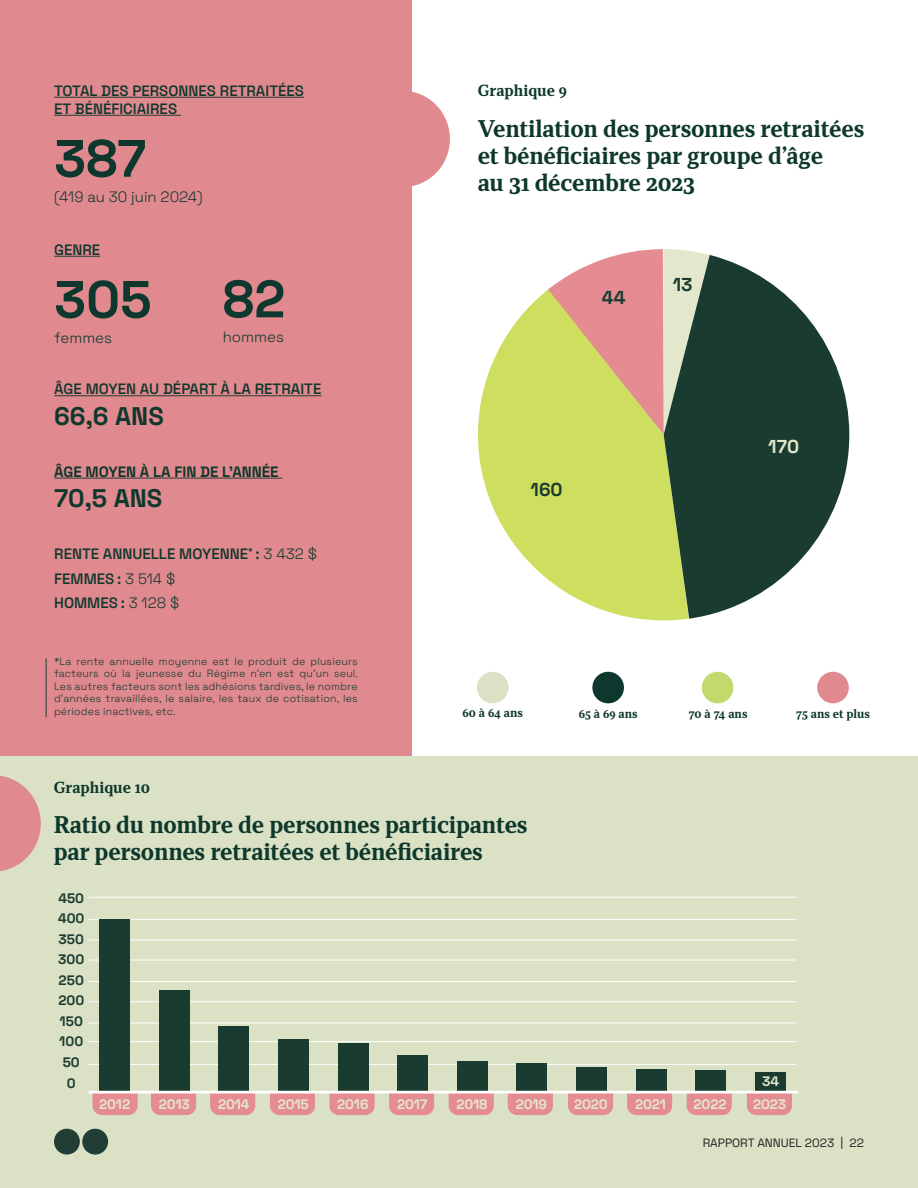
<style>
.page{position:relative;width:918px;height:1188px;background:#fff}
.page>*{position:absolute;margin:0;border:0;box-sizing:border-box;transform-origin:0 0}
.space_grotesk__italic{font:700 52.5px "Space Grotesk";color:#0e382d}
.space_grotesk__italic-2{font:700 25.5px "Space Grotesk";color:#0e382d}
.text_-_1{font:700 22.5px/27px "Recia";letter-spacing:-.01em;color:#0e382d}
.t1{font:18.75px "Space Grotesk Bold 8";color:#1a3b30}
.t2{font:18.75px "Space Grotesk Bold 8";color:#e3e8cc}
.space_grotesk__italic-3{font:15px/18px "Space Grotesk Semi Bold 2";color:#0e382d}
.space_grotesk__italic-4{font:300 15px "Space Grotesk";color:#0e382d}
.space_grotesk__italic-5{font:700 15px "Space Grotesk";color:#0e382d}
.text_-_1-2{font:700 15px "Recia";color:#0e382d}
.t3{font:13.65px "Space Grotesk Bold 9";letter-spacing:-.01em;color:#e3e8cc}
.t4{font:13.65px/20.5px "Space Grotesk Bold 9";color:#1a3b30;text-align:center}
.t5{font:12px "Space Grotesk";color:#231f20}
.text_-_1-3{font:700 11.55px "Recia";color:#0e382d}
.space_grotesk__italic-6{font:300 10.5px/12.6px "Space Grotesk";letter-spacing:.02em;color:#0e382d;text-align:justify}
.s1{font-family:"Space Grotesk";font-weight:300}
</style>
<div class="page">
<div style="left:0;top:756px;width:918px;height:432px;background:#dae1c4"></div>
<div style="left:0;top:0;width:411px;height:756px;background:#e0898e"></div>
<div style="left:82px;top:1129px;width:26px;height:26px;background:#213d35;border-radius:50%"></div>
<div style="left:54px;top:1129px;width:26px;height:26px;background:#213d35;border-radius:50%"></div>
<svg style="left:0;top:775px;width:41px;height:97px"></svg>
<div style="left:355px;top:91px;width:95px;height:96px;background:#e0898e;border-radius:50%"></div>
<svg style="left:549px;top:249px;width:160px;height:40px"></svg>
<svg style="left:478px;top:289px;width:208px;height:331px;fill:#cede5e"></svg>
<svg style="left:664px;top:255px;width:185px;height:364px;fill:#1a3b30"></svg>
<svg style="left:92px;top:1094px;width:46px;height:21px"></svg>
<svg style="left:151px;top:1094px;width:45px;height:21px"></svg>
<svg style="left:210px;top:1094px;width:45px;height:21px"></svg>
<svg style="left:270px;top:1094px;width:45px;height:21px"></svg>
<svg style="left:330px;top:1094px;width:45px;height:21px"></svg>
<svg style="left:389px;top:1094px;width:45px;height:21px"></svg>
<svg style="left:449px;top:1094px;width:45px;height:21px"></svg>
<svg style="left:508px;top:1094px;width:45px;height:21px"></svg>
<svg style="left:568px;top:1094px;width:45px;height:21px"></svg>
<svg style="left:627px;top:1094px;width:45px;height:21px"></svg>
<svg style="left:687px;top:1094px;width:45px;height:21px"></svg>
<svg style="left:747px;top:1094px;width:45px;height:21px"></svg>
<hr style="left:89px;top:1041px;width:707px;height:1px;background:#fff">
<hr style="left:89px;top:1001px;width:707px;height:1px;background:#fff">
<hr style="left:89px;top:960px;width:707px;height:1px;background:#fff">
<hr style="left:89px;top:919px;width:707px;height:1px;background:#fff">
<hr style="left:89px;top:897px;width:707px;height:1px;background:#fff">
<hr style="left:89px;top:940px;width:707px;height:1px;background:#fff">
<hr style="left:89px;top:981px;width:707px;height:1px;background:#fff">
<hr style="left:89px;top:1023px;width:707px;height:1px;background:#fff">
<hr style="left:89px;top:1064px;width:707px;height:1px;background:#fff">
<div style="left:99px;top:919px;width:31px;height:173px;background:#1a3b30"></div>
<div style="left:159px;top:990px;width:31px;height:102px;background:#1a3b30"></div>
<div style="left:219px;top:1027px;width:30px;height:65px;background:#1a3b30"></div>
<div style="left:278px;top:1039px;width:31px;height:53px;background:#1a3b30"></div>
<div style="left:338px;top:1044px;width:30px;height:48px;background:#1a3b30"></div>
<div style="left:397px;top:1055px;width:31px;height:37px;background:#1a3b30"></div>
<div style="left:457px;top:1062px;width:31px;height:30px;background:#1a3b30"></div>
<div style="left:517px;top:1064px;width:30px;height:28px;background:#1a3b30"></div>
<div style="left:576px;top:1068px;width:31px;height:24px;background:#1a3b30"></div>
<div style="left:636px;top:1069px;width:30px;height:23px;background:#1a3b30"></div>
<div style="left:695px;top:1070px;width:31px;height:22px;background:#1a3b30"></div>
<div style="left:755px;top:1072px;width:31px;height:20px;background:#1a3b30"></div>
<hr style="left:89px;top:1091px;width:709px;height:3px;background:#fff">
<hr style="left:54px;top:97px;width:250px;height:1px;background:#213d35">
<hr style="left:54px;top:115px;width:127px;height:1px;background:#213d35">
<hr style="left:54px;top:256px;width:46px;height:1px;background:#213d35">
<hr style="left:54px;top:395px;width:267px;height:1px;background:#213d35">
<hr style="left:54px;top:478px;width:228px;height:1px;background:#213d35">
<hr style="left:46px;top:658px;width:1px;height:59px;background:#213d35">
<div style="left:592px;top:672px;width:32px;height:31px;background:#0e382d;border-radius:50%"></div>
<div style="left:702px;top:672px;width:31px;height:31px;background:#c2da6b;border-radius:50%"></div>
<div style="left:817px;top:672px;width:32px;height:31px;background:#e0898e;border-radius:50%"></div>
<div style="left:477px;top:672px;width:32px;height:31px;background:#dae1c4;border-radius:50%"></div>
<p class="space_grotesk__italic-3" style="left:54px;top:80px;width:251px">TOTAL DES PERSONNES RETRAITÉES<br>ET BÉNÉFICIAIRES</p>
<p class="space_grotesk__italic" style="left:54px;top:117px;width:93px">387</p>
<p class="space_grotesk__italic-4" style="left:54px;top:185px;width:150px">(419 au 30 juin 2024)</p>
<p class="space_grotesk__italic-3" style="left:54px;top:239px;width:48px">GENRE</p>
<p class="space_grotesk__italic" style="left:54px;top:258px;width:99px">305</p>
<p class="space_grotesk__italic-4" style="left:54px;top:326px;width:59px">femmes</p>
<p class="space_grotesk__italic-3" style="left:54px;top:379px;width:269px">ÂGE MOYEN AU DÉPART À LA RETRAITE</p>
<p class="space_grotesk__italic-2" style="left:54px;top:396px;width:111px">66,6 ANS</p>
<p class="space_grotesk__italic-5" style="left:54px;top:460px;width:226px">ÂGE MOYEN À LA FIN DE L’ANNÉE</p>
<p class="space_grotesk__italic-2" style="left:54px;top:478px;width:110px">70,5 ANS</p>
<p class="space_grotesk__italic-3" style="left:54px;top:544px;width:264px">RENTE ANNUELLE MOYENNE<sup>*</sup> : <span class="s1">3 432 $</span></p>
<p class="space_grotesk__italic-3" style="left:54px;top:568px;width:123px">FEMMES : <span class="s1">3 514 $</span></p>
<p class="space_grotesk__italic-3" style="left:54px;top:593px;width:127px">HOMMES : <span class="s1">3 128 $</span></p>
<p class="space_grotesk__italic" style="left:223px;top:258px;width:64px">82</p>
<p class="space_grotesk__italic-4" style="left:223px;top:326px;width:63px">hommes</p>
<p class="space_grotesk__italic-6" style="left:54px;top:654px;width:306px">*La rente annuelle moyenne est le produit de plusieurs facteurs où la jeunesse du Régime n’en est qu’un seul.<br>Les autres facteurs sont les adhésions tardives, le nombre d’années travaillées, le salaire, les taux de cotisation, les périodes inactives, etc.</p>
<p class="text_-_1-2" style="left:478px;top:81px;width:91px">Graphique 9</p>
<p class="text_-_1" style="left:478px;top:115px;width:388px">Ventilation des personnes retraitées et bénéficiaires par groupe d’âge<br>au 31 décembre 2023</p>
<p class="t1" style="left:602px;top:282px;width:25px">44</p>
<p class="t1" style="left:673px;top:270px;width:21px">13</p>
<p class="t1" style="left:531px;top:474px;width:34px">160</p>
<p class="t2" style="left:768px;top:432px;width:32px">170</p>
<p class="text_-_1-3" style="left:463px;top:705px;width:62px">60 à 64 ans</p>
<p class="text_-_1-3" style="left:579px;top:706px;width:60px">65 à 69 ans</p>
<p class="text_-_1-3" style="left:689px;top:706px;width:60px">70 à 74 ans</p>
<p class="text_-_1-3" style="left:796px;top:706px;width:75px">75 ans et plus</p>
<p class="text_-_1-2" style="left:54px;top:778px;width:98px">Graphique 10</p>
<p class="text_-_1" style="left:54px;top:812px;width:475px">Ratio du nombre de personnes participantes par personnes retraitées et bénéficiaires</p>
<p class="t4" style="left:58px;top:887px;width:28px">450<br>400<br>350<br>300<br>250<br>200<br>150<br>100<br>50<br>0</p>
<p class="t3" style="left:762px;top:1071px;width:19px">34</p>
<p class="t3" style="left:99px;top:1094px;width:32px">2012</p>
<p class="t3" style="left:159px;top:1094px;width:33px">2013</p>
<p class="t3" style="left:218px;top:1094px;width:33px">2014</p>
<p class="t3" style="left:278px;top:1094px;width:33px">2015</p>
<p class="t3" style="left:337px;top:1094px;width:33px">2016</p>
<p class="t3" style="left:397px;top:1094px;width:32px">2017</p>
<p class="t3" style="left:456px;top:1094px;width:33px">2018</p>
<p class="t3" style="left:516px;top:1094px;width:33px">2019</p>
<p class="t3" style="left:574px;top:1094px;width:35px">2020</p>
<p class="t3" style="left:635px;top:1094px;width:32px">2021</p>
<p class="t3" style="left:694px;top:1094px;width:34px">2022</p>
<p class="t3" style="left:753px;top:1094px;width:35px">2023</p>
<p class="t5" style="left:703px;top:1134px;width:163px">RAPPORT ANNUEL 2023 | 22</p>
</div>
